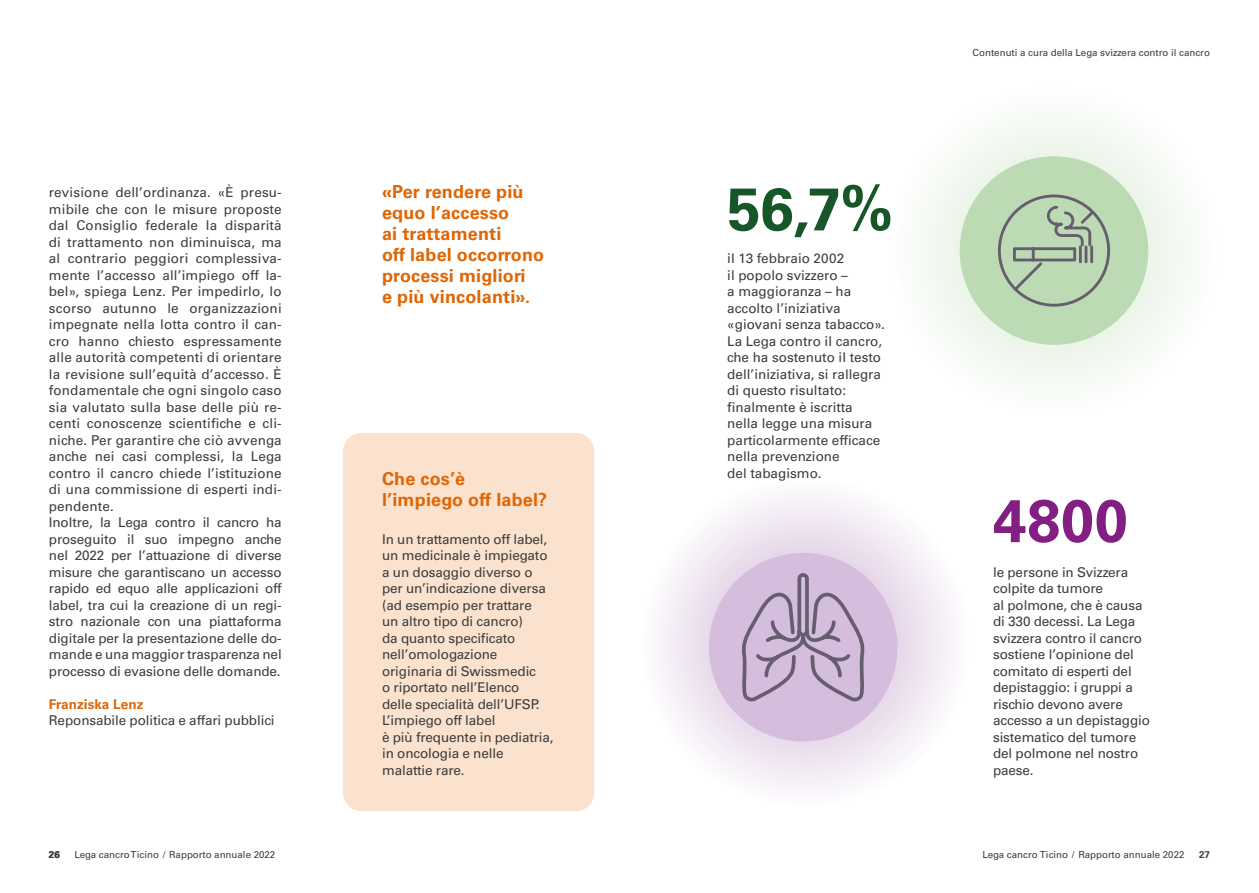
<style>
.page{position:relative;width:1259px;height:893px;background:#fff}
.page>*{position:absolute;margin:0;border:0;box-sizing:border-box;transform-origin:0 0}
.t1{font:700 60px "Univers LT Std";color:#165628}
.t2{font:700 60px "Univers LT Std";color:#831f82}
.t3{font:700 18px/21px "Univers LT Std";letter-spacing:.01em;color:#e06605}
.t4{font:13.5px/16.5px "Univers LT Std";letter-spacing:.01em;color:#3c3c3b}
.t5{font:13.5px/16.5px "Univers LT Std";letter-spacing:-.01em;color:#3c3c3b}
.t6{font:700 13.5px "Univers LT Std";letter-spacing:.005em;color:#e06605}
.t7{font:9.75px "Univers LT Std";color:#3c3c3b}
.t8{font:700 9.75px "Univers LT Std";color:#3c3c3b}
</style>
<div class="page">
<div style="left:343px;top:433px;width:251px;height:378px;background:#fae2ce;border-radius:18px"></div>
<div style="left:889px;top:86px;width:329px;height:329px;background:#f6faf5;border-radius:50%"></div>
<div style="left:959px;top:156px;width:189px;height:189px;background:#bcdbb4;border-radius:50%"></div>
<svg style="left:998px;top:194px;width:112px;height:113px"></svg>
<svg style="left:641px;top:478px;width:328px;height:329px;fill:#f4eef6"></svg>
<div style="left:709px;top:553px;width:188px;height:188px;background:#d5bddd;border-radius:50%"></div>
<svg style="left:742px;top:542px;width:122px;height:160px"></svg>
<p class="t4" style="left:49px;top:184px;width:234px">revisione dell’ordinanza. «È presu&shy;mibile che con le misure proposte dal Consiglio federale la disparità di trattamento non diminuisca, ma al contrario peggiori complessiva&shy;mente l’accesso all’impiego off la&shy;bel», spiega Lenz. Per impedirlo, lo scorso autunno le organizzazioni impegnate nella lotta contro il can&shy;cro hanno chiesto espressamente alle autorità competenti di orientare la revisione sull’equità d’accesso. È fondamentale che ogni singolo caso sia valutato sulla base delle più re&shy;centi conoscenze scientifiche e cli&shy;niche. Per garantire che ciò avvenga anche nei casi complessi, la Lega contro il cancro chiede l’istituzione di una commissione di esperti indi&shy;pendente.<br>Inoltre, la Lega contro il cancro ha proseguito il suo impegno anche nel 2022 per l’attuazione di diverse misure che garantiscano un accesso rapido ed equo alle applicazioni off label, tra cui la creazione di un regi&shy;stro nazionale con una piattaforma digitale per la presentazione delle do&shy;mande e una maggior trasparenza nel processo di evasione delle domande.</p>
<p class="t6" style="left:49px;top:696px;width:96px">Franziska Lenz</p>
<p class="t5" style="left:49px;top:712px;width:227px">Reponsabile politica e affari pubblici</p>
<h2 class="t3" style="left:382px;top:181px;width:164px">«Per rendere più equo l’accesso<br>ai trattamenti<br>off label occorrono processi migliori<br>e più vincolanti».</h2>
<h2 class="t3" style="left:382px;top:468px;width:167px">Che cos’è l’impiego off label?</h2>
<p class="t5" style="left:382px;top:531px;width:173px">In un trattamento off label, un medicinale è impiegato a un dosaggio diverso o per un’indicazione diversa (ad esempio per trattare<br>un altro tipo di cancro)<br>da quanto specificato nell’omologazione originaria di Swissmedic<br>o riportato nell’Elenco<br>delle specialità dell’UFSP.<br>L’impiego off label<br>è più frequente in pediatria, in oncologia e nelle malattie rare.</p>
<h1 class="t1" style="left:727px;top:174px;width:167px">56,7%</h1>
<p class="t5" style="left:727px;top:250px;width:159px">il 13 febbraio 2002<br>il popolo svizzero –<br>a maggioranza – ha accolto l’iniziativa «giovani senza tabacco».<br>La Lega contro il cancro, che ha sostenuto il testo dell’iniziativa, si rallegra di questo risultato: finalmente è iscritta nella legge una misura particolarmente efficace nella prevenzione<br>del tabagismo.</p>
<p class="t7" style="left:972px;top:47px;width:239px">Contenuti a cura della Lega svizzera contro il cancro</p>
<h1 class="t2" style="left:993px;top:486px;width:136px">4800</h1>
<p class="t5" style="left:993px;top:564px;width:158px">le persone in Svizzera colpite da tumore<br>al polmone, che è causa di 330 decessi. La Lega svizzera contro il cancro sostiene l’opinione del comitato di esperti del depistaggio: i gruppi a rischio devono avere accesso a un depistaggio sistematico del tumore del polmone nel nostro paese.</p>
<p class="t8" style="left:49px;top:849px;width:12px">26</p>
<p class="t7" style="left:74px;top:849px;width:202px">Lega cancro Ticino / Rapporto annuale 2022</p>
<p class="t7" style="left:982px;top:849px;width:204px">Lega cancro Ticino / Rapporto annuale 2022</p>
<p class="t8" style="left:1199px;top:849px;width:12px">27</p>
</div>
